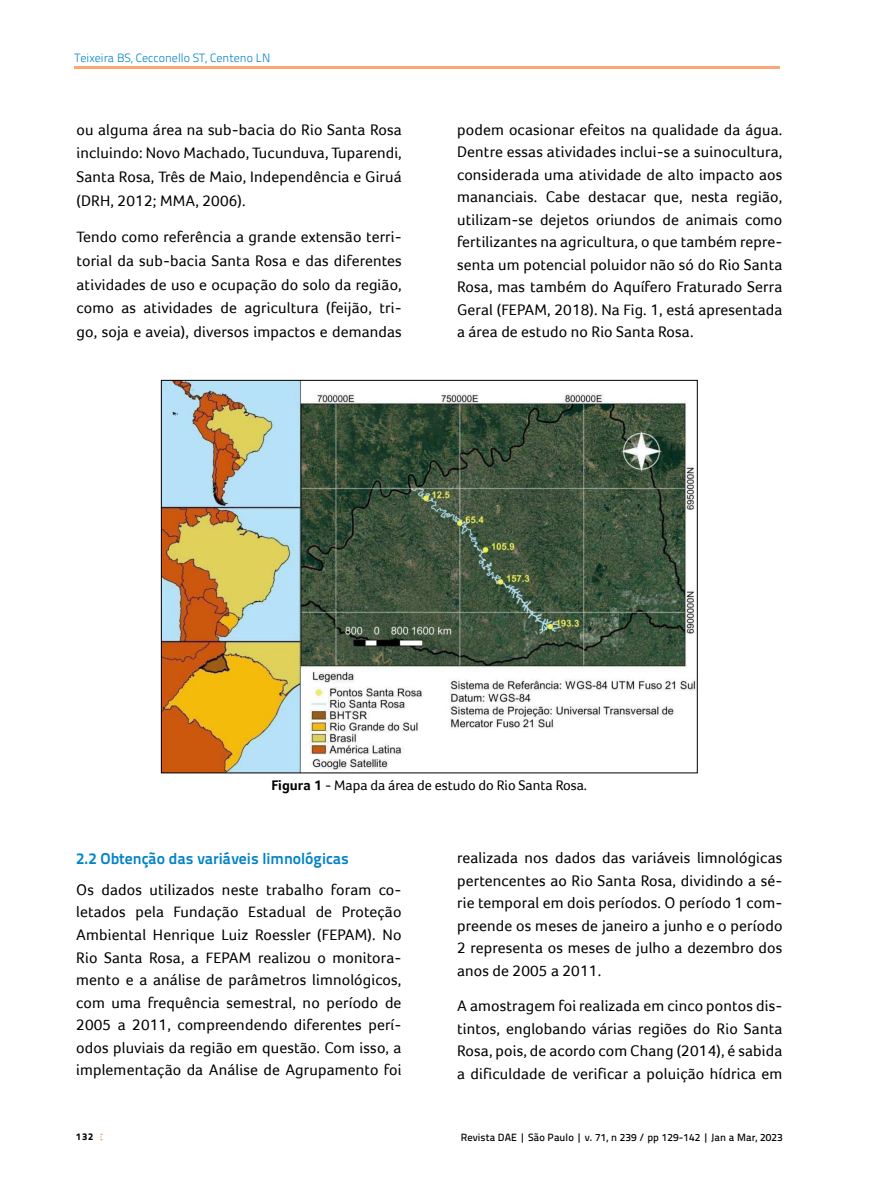
<style>
.page{position:relative;width:893px;height:1191px;background:#fff}
.page>*{position:absolute;margin:0;border:0;box-sizing:border-box;transform-origin:0 0}
.t1{font:15.75px/22.5px "Foco";letter-spacing:.01em;color:#000;text-align:justify}
.t2{font:700 15.75px "Titillium Text 22 L";color:#0083c6}
.t3{font:14.25px "Foco";color:#000}
.t4{font:300 12px "Titillium Text 22 L";color:#0083c6}
.t5{font:500 10.5px "Titillium Text 22 L";letter-spacing:.01em;color:#000}
.t6{font:800 9.75px "Titillium Text 22 L";color:#000}
.s1{font-weight:700}
</style>
<div class="page">
<img style="left:163px;top:382px;width:533px;height:389px">
<hr style="left:75px;top:66px;width:705px;height:3px;background:#f9a773">
<p class="t4" style="left:75px;top:49px;width:197px">Teixeira BS, Cecconello ST, Centeno LN</p>
<p class="t1" style="left:77px;top:117px;width:327px;line-height:23.7px">ou alguma área na sub-bacia do Rio Santa Rosa incluindo: Novo Machado, Tucunduva, Tuparendi, Santa Rosa, Três de Maio, Independência e Giruá (DRH, 2012; MMA, 2006).</p>
<p class="t1" style="left:77px;top:225px;width:327px;line-height:23.7px">Tendo como referência a grande extensão terri&shy;torial da sub-bacia Santa Rosa e das diferentes atividades de uso e ocupação do solo da região, como as atividades de agricultura (feijão, tri&shy;go, soja e aveia), diversos impactos e demandas</p>
<p class="t1" style="left:457px;top:118px;width:327px">podem ocasionar efeitos na qualidade da água.<br>Dentre essas atividades inclui-se a suinocultura, considerada uma atividade de alto impacto aos mananciais. Cabe destacar que, nesta região, utilizam-se dejetos oriundos de animais como fertilizantes na agricultura, o que também repre&shy;senta um potencial poluidor não só do Rio Santa Rosa, mas também do Aquífero Fraturado Serra Geral (FEPAM, 2018). Na Fig. 1, está apresentada a área de estudo no Rio Santa Rosa.</p>
<p class="t3" style="left:271px;top:777px;width:317px"><span class="s1">Figura 1</span> - Mapa da área de estudo do Rio Santa Rosa.</p>
<p class="t2" style="left:76px;top:846px;width:274px">2.2 Obtenção das variáveis limnológicas</p>
<p class="t1" style="left:76px;top:878px;width:327px">Os dados utilizados neste trabalho foram co&shy;letados pela Fundação Estadual de Proteção Ambiental Henrique Luiz Roessler (FEPAM). No Rio Santa Rosa, a FEPAM realizou o monitora&shy;mento e a análise de parâmetros limnológicos, com uma frequência semestral, no período de 2005 a 2011, compreendendo diferentes perí&shy;odos pluviais da região em questão. Com isso, a implementação da Análise de Agrupamento foi</p>
<p class="t6" style="left:76px;top:1129px;width:19px">132</p>
<p class="t1" style="left:457px;top:846px;width:327px">realizada nos dados das variáveis limnológicas pertencentes ao Rio Santa Rosa, dividindo a sé&shy;rie temporal em dois períodos. O período 1 com&shy;preende os meses de janeiro a junho e o período 2 representa os meses de julho a dezembro dos anos de 2005 a 2011.</p>
<p class="t1" style="left:457px;top:994px;width:327px">A amostragem foi realizada em cinco pontos dis&shy;tintos, englobando várias regiões do Rio Santa Rosa, pois, de acordo com Chang (2014), é sabida a dificuldade de verificar a poluição hídrica em</p>
<p class="t5" style="left:461px;top:1129px;width:323px">Revista DAE | São Paulo | v. 71, n 239 / pp 129-142 | Jan a Mar, 2023</p>
</div>
